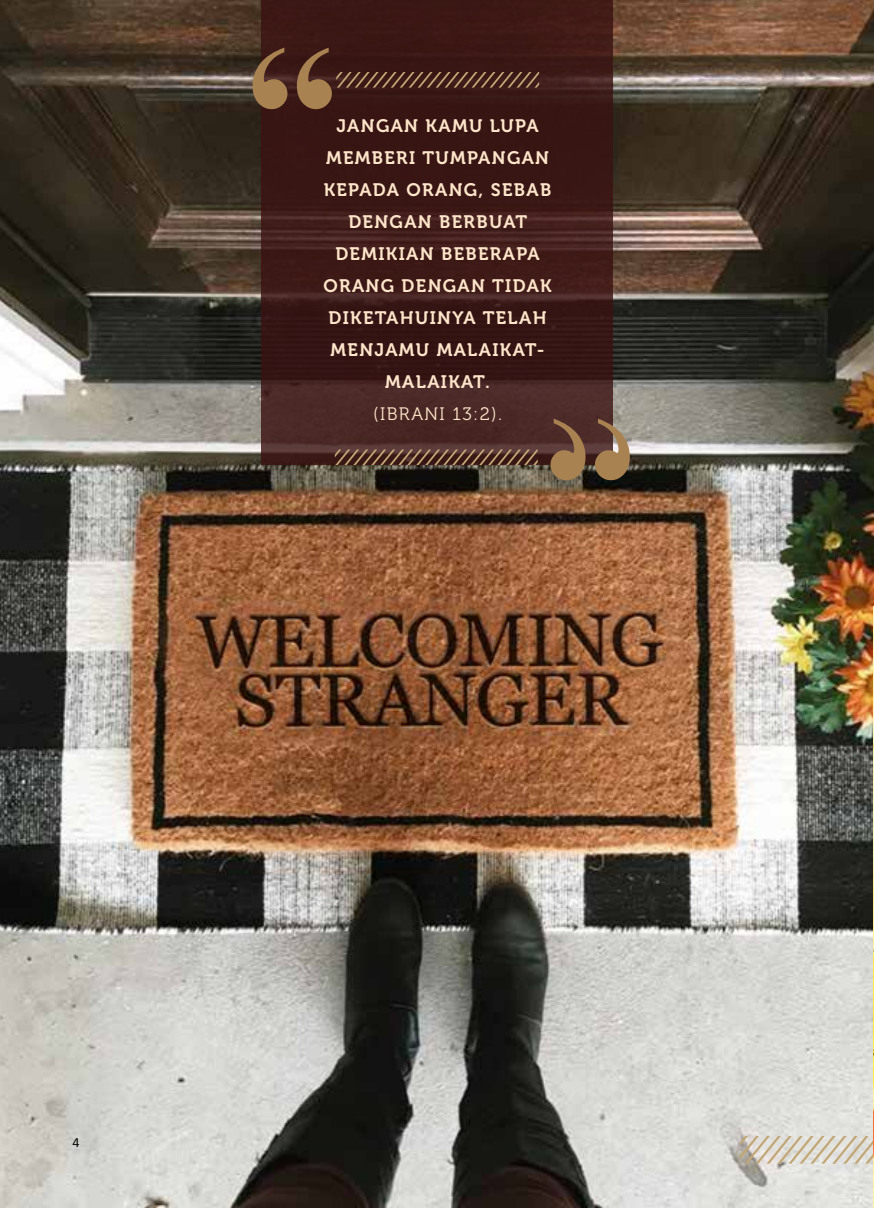
<style>
.page{position:relative;width:874px;height:1208px;background:#fff}
.page>*{position:absolute;margin:0;border:0;box-sizing:border-box;transform-origin:0 0}
.t1{font:18px/32px "Museo 700";letter-spacing:.075em;color:#ffe6ca;text-align:center}
.t2{font:18px "Museo 300";letter-spacing:.075em;color:#ffe6ca}
.t3{font:14px "Calibri";color:#000}
</style>
<div class="page">
<img style="left:0;top:0;width:873px;height:1208px">
<svg style="left:261px;top:0;width:351px;height:465px;background:#3d1b19"></svg>
<svg style="left:550px;top:419px;width:79px;height:61px;background:#7d5d45"></svg>
<svg style="left:739px;top:1136px;width:134px;height:27px;background:#d5cebe"></svg>
<svg style="left:334px;top:449px;width:203px;height:16px;background:#634335"></svg>
<svg style="left:252px;top:48px;width:287px;height:61px;background:#4e2c21"></svg>
<img style="left:873px;top:607px;width:1px;height:601px">
<p class="t1" style="left:323px;top:110px;width:229px">JANGAN KAMU LUPA<br>MEMBERI TUMPANGAN<br>KEPADA ORANG, SEBAB<br>DENGAN BERBUAT<br>DEMIKIAN BEBERAPA<br>ORANG DENGAN TIDAK<br>DIKETAHUINYA TELAH<br>MENJAMU MALAIKAT-<br>MALAIKAT.</p>
<p class="t2" style="left:373px;top:404px;width:130px">(IBRANI 13:2).</p>
<p class="t3" style="left:72px;top:1133px;width:9px">4</p>
</div>
